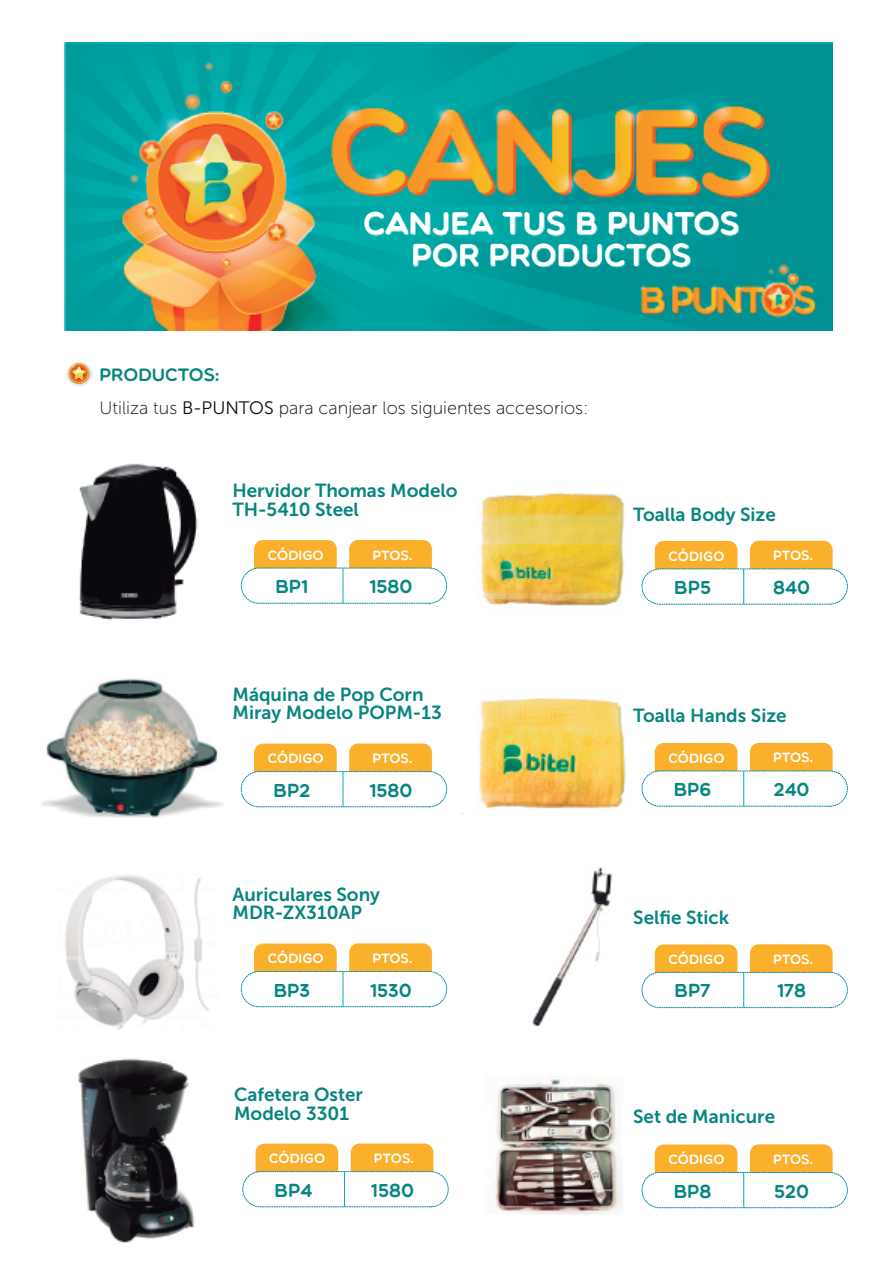
<style>
.page{position:relative;width:893px;height:1263px;background:#fff}
.page>*{position:absolute;margin:0;border:0;box-sizing:border-box;transform-origin:0 0}
.t1{font:31.5px/31.5px "Multicolore";color:#fff;text-align:center}
.t2{font:18.9px/18.9px "Museo Sans 700";color:#07857f}
.t3{font:18.9px "Multicolore";color:#07857f}
.t4{font:18px "Museo Sans 100";color:#0b090c}
.t5{font:18px "Multicolore";color:#07857f}
.t6{font:13.5px "Multicolore";color:#fff}
.s1{font-family:"Museo Sans 300"}
</style>
<div class="page">
<img style="left:65px;top:43px;width:768px;height:288px">
<img style="left:41px;top:463px;width:585px;height:780px">
<div style="left:349px;top:540px;width:83px;height:36px;background:#fbb02b;border-radius:9px"></div>
<div style="left:254px;top:540px;width:83px;height:36px;background:#fbb02b;border-radius:9px"></div>
<div style="left:241px;top:568px;width:206px;height:35px;background:#fff;border-radius:18px"></div>
<div style="left:241px;top:568px;width:206px;height:35px;border:1px dashed #008996;border-radius:18px"></div>
<hr style="left:343px;top:568px;width:1px;height:35px;background:#00afb6">
<div style="left:349px;top:743px;width:83px;height:36px;background:#fbb02b;border-radius:9px"></div>
<div style="left:254px;top:744px;width:83px;height:35px;background:#fbb02b;border-radius:9px"></div>
<div style="left:241px;top:772px;width:206px;height:35px;background:#fff;border-radius:18px"></div>
<div style="left:241px;top:771px;width:206px;height:36px;border:1px dashed #008996;border-radius:18px"></div>
<hr style="left:343px;top:772px;width:1px;height:35px;background:#00afb6">
<div style="left:351px;top:1143px;width:82px;height:36px;background:#fbb02b;border-radius:9px"></div>
<div style="left:256px;top:1144px;width:82px;height:35px;background:#fbb02b;border-radius:9px"></div>
<div style="left:243px;top:1171px;width:205px;height:36px;background:#fff;border-radius:18px"></div>
<div style="left:243px;top:1171px;width:205px;height:36px;border:1px dashed #008996;border-radius:18px"></div>
<hr style="left:344px;top:1172px;width:1px;height:35px;background:#00afb6">
<div style="left:750px;top:541px;width:83px;height:36px;background:#fbb02b;border-radius:9px"></div>
<div style="left:655px;top:541px;width:82px;height:36px;background:#fbb02b;border-radius:9px"></div>
<div style="left:642px;top:569px;width:205px;height:35px;background:#fff;border-radius:18px"></div>
<div style="left:642px;top:569px;width:206px;height:35px;border:1px dashed #008996;border-radius:18px"></div>
<hr style="left:743px;top:569px;width:1px;height:35px;background:#00afb6">
<div style="left:750px;top:743px;width:83px;height:36px;background:#fbb02b;border-radius:9px"></div>
<div style="left:655px;top:743px;width:82px;height:36px;background:#fbb02b;border-radius:9px"></div>
<div style="left:642px;top:771px;width:205px;height:35px;background:#fff;border-radius:18px"></div>
<div style="left:642px;top:771px;width:206px;height:35px;border:1px dashed #008996;border-radius:18px"></div>
<hr style="left:743px;top:771px;width:1px;height:35px;background:#00afb6">
<div style="left:750px;top:944px;width:83px;height:36px;background:#fbb02b;border-radius:9px"></div>
<div style="left:655px;top:944px;width:82px;height:36px;background:#fbb02b;border-radius:9px"></div>
<div style="left:642px;top:972px;width:205px;height:35px;background:#fff;border-radius:18px"></div>
<div style="left:642px;top:972px;width:206px;height:36px;border:1px dashed #008996;border-radius:18px"></div>
<hr style="left:743px;top:972px;width:1px;height:35px;background:#00afb6">
<div style="left:750px;top:1144px;width:83px;height:36px;background:#fbb02b;border-radius:9px"></div>
<div style="left:655px;top:1144px;width:82px;height:36px;background:#fbb02b;border-radius:9px"></div>
<div style="left:642px;top:1172px;width:205px;height:36px;background:#fff;border-radius:18px"></div>
<div style="left:642px;top:1172px;width:206px;height:36px;border:1px dashed #008996;border-radius:18px"></div>
<hr style="left:743px;top:1173px;width:1px;height:35px;background:#00afb6">
<div style="left:349px;top:943px;width:83px;height:36px;background:#fbb02b;border-radius:9px"></div>
<div style="left:254px;top:943px;width:83px;height:36px;background:#fbb02b;border-radius:9px"></div>
<div style="left:241px;top:971px;width:206px;height:36px;background:#fff;border-radius:18px"></div>
<div style="left:241px;top:971px;width:206px;height:36px;border:1px dashed #008996;border-radius:18px"></div>
<hr style="left:343px;top:972px;width:1px;height:35px;background:#00afb6">
<svg style="left:66px;top:362px;width:27px;height:24px"></svg>
<h1 class="t1" style="left:363px;top:207px;width:378px">CANJEA TUS B PUNTOS<br>POR PRODUCTOS</h1>
<p class="t5" style="left:99px;top:364px;width:121px">PRODUCTOS:</p>
<p class="t4" style="left:99px;top:398px;width:490px">Utiliza tus <span class="s1">B-PUNTOS</span> para canjear los siguientes accesorios:</p>
<p class="t2" style="left:232px;top:481px;width:227px">Hervidor Thomas Modelo<br>TH-5410 Steel</p>
<p class="t6" style="left:268px;top:547px;width:58px">CÓDIGO</p>
<p class="t6" style="left:372px;top:547px;width:41px">PTOS.</p>
<p class="t3" style="left:275px;top:575px;width:35px">BP1</p>
<p class="t3" style="left:369px;top:575px;width:44px">1580</p>
<p class="t2" style="left:232px;top:685px;width:211px">Máquina de Pop Corn<br>Miray Modelo POPM-13</p>
<p class="t6" style="left:268px;top:750px;width:58px">CÓDIGO</p>
<p class="t6" style="left:372px;top:750px;width:41px">PTOS.</p>
<p class="t3" style="left:273px;top:779px;width:38px">BP2</p>
<p class="t3" style="left:369px;top:779px;width:44px">1580</p>
<p class="t2" style="left:232px;top:884px;width:149px">Auriculares Sony<br>MDR-ZX310AP</p>
<p class="t6" style="left:268px;top:950px;width:58px">CÓDIGO</p>
<p class="t6" style="left:372px;top:950px;width:41px">PTOS.</p>
<p class="t3" style="left:274px;top:978px;width:38px">BP3</p>
<p class="t3" style="left:370px;top:978px;width:43px">1530</p>
<p class="t2" style="left:234px;top:1085px;width:130px">Cafetera Oster<br>Modelo 3301</p>
<p class="t6" style="left:269px;top:1150px;width:58px">CÓDIGO</p>
<p class="t6" style="left:374px;top:1150px;width:41px">PTOS.</p>
<p class="t3" style="left:274px;top:1179px;width:39px">BP4</p>
<p class="t3" style="left:371px;top:1179px;width:44px">1580</p>
<p class="t2" style="left:633px;top:505px;width:144px">Toalla Body Size</p>
<p class="t6" style="left:668px;top:548px;width:58px">CÓDIGO</p>
<p class="t6" style="left:773px;top:547px;width:41px">PTOS.</p>
<p class="t3" style="left:674px;top:576px;width:38px">BP5</p>
<p class="t3" style="left:773px;top:576px;width:38px">840</p>
<p class="t2" style="left:633px;top:705px;width:155px">Toalla Hands Size</p>
<p class="t6" style="left:668px;top:750px;width:58px">CÓDIGO</p>
<p class="t6" style="left:773px;top:749px;width:41px">PTOS.</p>
<p class="t3" style="left:674px;top:778px;width:39px">BP6</p>
<p class="t3" style="left:774px;top:778px;width:37px">240</p>
<p class="t2" style="left:633px;top:908px;width:98px">Selfie Stick</p>
<p class="t6" style="left:668px;top:951px;width:58px">CÓDIGO</p>
<p class="t6" style="left:773px;top:951px;width:41px">PTOS.</p>
<p class="t3" style="left:675px;top:979px;width:37px">BP7</p>
<p class="t3" style="left:777px;top:979px;width:31px">178</p>
<p class="t2" style="left:633px;top:1107px;width:143px">Set de Manicure</p>
<p class="t6" style="left:668px;top:1151px;width:58px">CÓDIGO</p>
<p class="t6" style="left:773px;top:1151px;width:41px">PTOS.</p>
<p class="t3" style="left:674px;top:1179px;width:39px">BP8</p>
<p class="t3" style="left:774px;top:1179px;width:36px">520</p>
</div>
